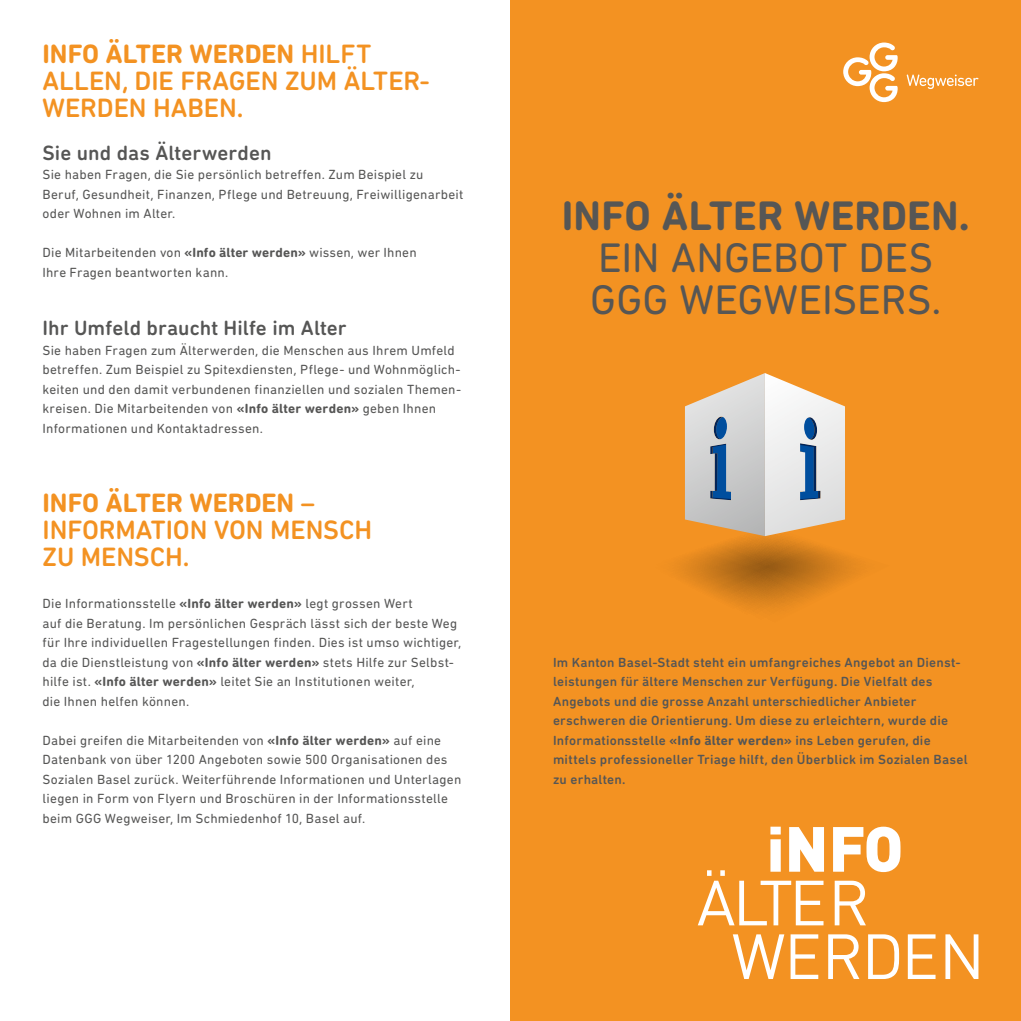
<style>
.page{position:relative;width:1021px;height:1021px;background:#fff}
.page>*{position:absolute;margin:0;border:0;box-sizing:border-box;transform-origin:0 0}
.t1{font:42px/42px "DIN Next Rounded LT Pro";color:#565655}
.t2{font:700 42px "DIN Next Rounded LT Pro";color:#565655}
.t3{font:500 27px/27px "DIN Next Rounded LT Pro";color:#f39222}
.t4{font:700 27px/27px "DIN Next Rounded LT Pro";letter-spacing:-.005em;color:#f39222}
.t5{font:500 21px "DIN Next Rounded LT Pro";letter-spacing:.005em;color:#565655}
.t6{font:13.5px/19.5px "DIN Next Rounded LT Pro";letter-spacing:.015em;color:#565655}
.t7{font:500 13.5px/19.5px "DIN Next Rounded LT Pro";letter-spacing:.015em;color:#565655}
.s1{font-weight:700}
.s2{font-weight:500}
</style>
<div class="page">
<div style="left:510px;top:0;width:510px;height:1020px;background:#f39222"></div>
<svg style="left:833px;top:826px;width:67px;height:46px"></svg>
<svg style="left:698px;top:826px;width:126px;height:99px"></svg>
<svg style="left:834px;top:880px;width:31px;height:45px"></svg>
<svg style="left:732px;top:934px;width:52px;height:45px"></svg>
<svg style="left:790px;top:934px;width:28px;height:45px"></svg>
<svg style="left:828px;top:934px;width:31px;height:45px"></svg>
<svg style="left:868px;top:934px;width:31px;height:45px"></svg>
<svg style="left:907px;top:934px;width:28px;height:45px"></svg>
<svg style="left:945px;top:934px;width:33px;height:45px"></svg>
<svg style="left:678px;top:373px;width:183px;height:237px"></svg>
<svg style="left:843px;top:43px;width:54px;height:59px"></svg>
<svg style="left:906px;top:75px;width:72px;height:14px"></svg>
<h2 class="t3" style="left:43px;top:40px;width:389px"><span class="s1">Info älter werden</span> hilft allen, die Fragen zum Älter&shy;werden Habe</h2>
<h2 class="t3" style="left:219px;top:94px;width:26px">n.</h2>
<h3 class="t5" style="left:43px;top:140px;width:230px">Sie und das Älterwerden</h3>
<p class="t6" style="left:43px;top:165px;width:422px">Sie haben Fragen, die Sie persönlich betreffen. Zum Beispiel zu<br>Beruf, Gesundheit, Finanzen, Pflege und Betreuung, Freiwilligenarbeit oder Wohnen im Alter.</p>
<p class="t6" style="left:43px;top:243px;width:375px">Die M itarbeitenden von <span class="s1">«Info älter werden»</span> wissen, wer I hnen<br>I hre Fragen beantworten kann.</p>
<h3 class="t5" style="left:43px;top:316px;width:306px">Ihr Umfeld braucht Hilfe im Alter</h3>
<p class="t6" style="left:43px;top:340px;width:420px">Sie haben Fragen zum Älterwerden, die Menschen aus I hrem Umfeld betreffen. Zum Beispiel zu Spitexdiensten, Pflege- und Wohnmöglich&shy;keiten und den damit verbundenen finanziellen und sozialen Themen&shy;kreisen. Die M itarbeitenden von <span class="s1">«Info älter werden»</span> geben I hnen<br>I nformationen und Kontaktadressen.</p>
<h2 class="t4" style="left:43px;top:489px;width:274px">Info älter werden <span class="s2">–<br>Informatio</span></h2>
<h2 class="t3" style="left:190px;top:515px;width:184px">n von Mensch</h2>
<h2 class="t3" style="left:43px;top:542px;width:148px">zu Mensch.</h2>
<p class="t6" style="left:43px;top:594px;width:420px">Die I nformationsstelle <span class="s1">«Info älter werden»</span> legt grossen Wert<br>auf die Beratung. I m persönlichen Gespräch lässt sich der beste Weg für I hre individuellen Fragestellungen finden. Dies ist umso wichtiger, da die Dienstleistung von <span class="s1">«Info älter werden»</span> stets H ilfe zur Selbst&shy;hilfe ist. <span class="s1">«Info älter werden»</span> leitet Sie an I nstitutionen weiter,<br>die Ihnen helfen können.</p>
<p class="t6" style="left:42px;top:730px;width:420px">Dabei greifen die M itarbeitenden von <span class="s1">«Info älter werden»</span> auf eine Datenbank von über 1200 Angeboten sowie 500 Organisationen des Sozialen Basel zurück. Weiterführende I nformationen und Unterlagen liegen in Form von Flyern und Broschüren in der I nformationsstelle beim GGG Wegweiser, I m Schmiedenhof 10, Basel auf.</p>
<h1 class="t2" style="left:561px;top:191px;width:409px">Info älter werden.</h1>
<h1 class="t1" style="left:590px;top:236px;width:352px">ein Angebot des<br>GGG Wegweisers.</h1>
<p class="t7" style="left:553px;top:652px;width:416px">Im Kanton Basel-Stadt steht ein umfangreiches Angebot an Dienst&shy;leistungen für ältere Menschen zur Verfügung. Die Vielfalt des Angebots und die grosse Anzahl unterschiedlicher Anbieter erschweren die Orientierung. Um diese zu erleichtern, wurde die Informationsstelle <span class="s1">«Info älter werden»</span> ins Leben gerufen, die mittels professioneller Triage hilft, den Überblick im Sozialen Basel zu erhalten.</p>
</div>
